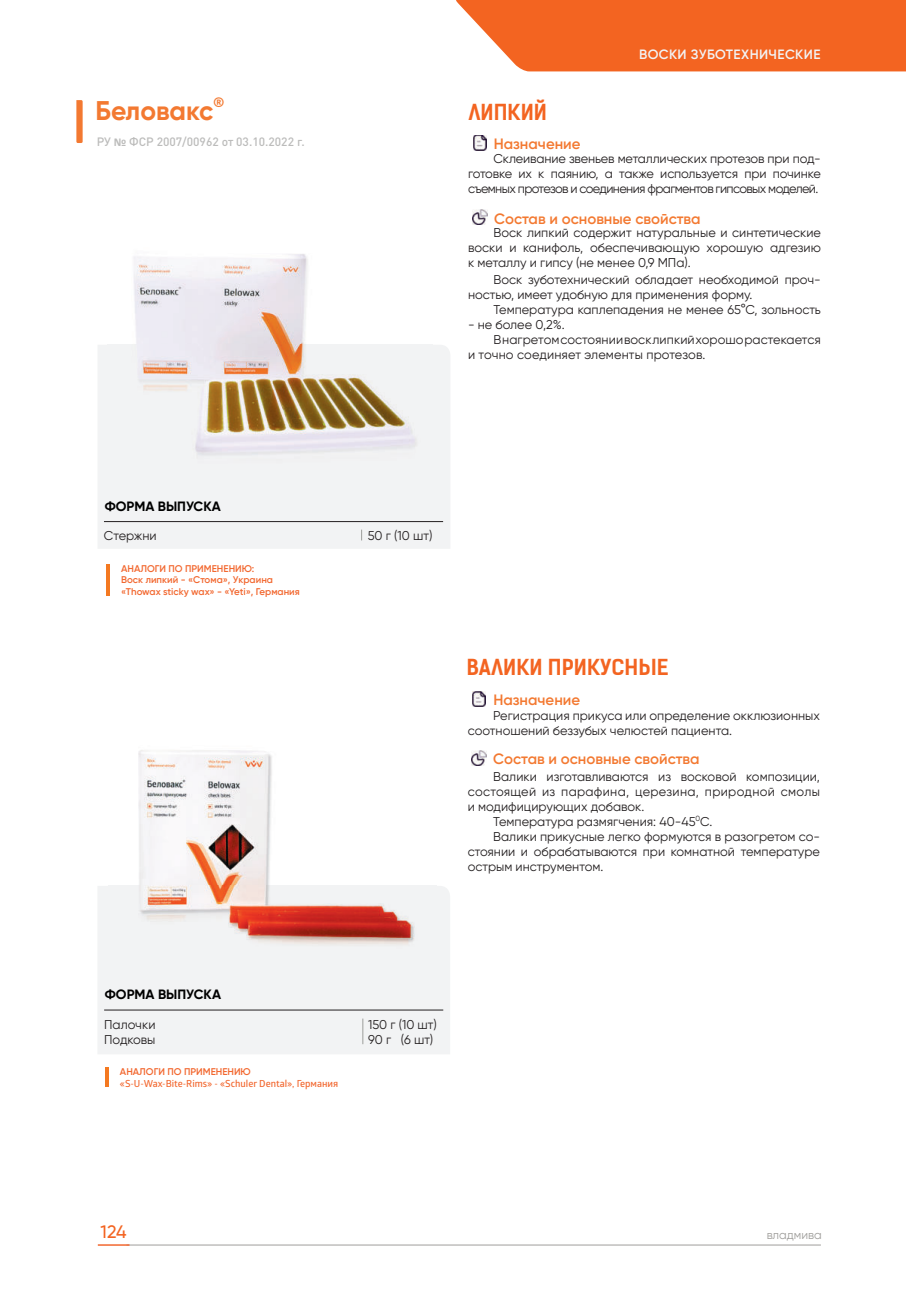
<style>
.page{position:relative;width:906px;height:1289px;background:#fff}
.page>*{position:absolute;margin:0;border:0;box-sizing:border-box;transform-origin:0 0}
.t1{font:700 27px "Gilroy";color:#f37931}
.t2{font:21px "Kelson Sans Bold BG";color:#f36421}
.t3{font:500 18px "Gilroy";color:#f36421}
.t4{font:600 15px "Gilroy";color:#f37931}
.t5{font:700 13.5px "Gilroy";color:#000}
.t6{font:600 13.5px "Gilroy";letter-spacing:.03em;color:#f2f3f4}
.t7{font:700 13.5px "DIN Pro";color:#f37931}
.t8{font:12.75px/15px "Gilroy";color:#231f20;text-align:justify}
.t9{font:12.75px "Gilroy";letter-spacing:.025em;color:#231f20}
.t10{font:500 12px "DIN Pro";color:#bcbcbb}
.t11{font:12px "Gilroy";color:#a09f9c}
.t12{font:600 9.75px/11.7px "Gilroy";color:#f26830}
.t13{font:600 9.75px "Glober";color:#f26830}
.s1{font-family:"Calibri";font-weight:700}
</style>
<div class="page">
<svg style="left:456px;top:0;width:450px;height:71px;background:#f36f30"></svg>
<hr style="left:126px;top:1244px;width:695px;height:1px;background:#a09e9b">
<div style="left:98px;top:345px;width:352px;height:204px;background:#f2f3f4"></div>
<div style="left:98px;top:885px;width:352px;height:169px;background:#f2f3f4"></div>
<img style="left:108px;top:254px;width:324px;height:209px">
<img style="left:108px;top:750px;width:328px;height:203px">
<svg style="left:76px;top:100px;width:7px;height:43px"></svg>
<img style="left:473px;top:691px;width:13px;height:15px">
<img style="left:473px;top:135px;width:14px;height:15px">
<img style="left:472px;top:751px;width:14px;height:14px">
<img style="left:473px;top:210px;width:14px;height:15px">
<svg style="left:362px;top:1018px;width:1px;height:26px"></svg>
<hr style="left:104px;top:521px;width:339px;height:1px;background:#231f20">
<hr style="left:104px;top:1009px;width:339px;height:1px;background:#231f20">
<hr style="left:105px;top:1067px;width:4px;height:19px;background:#f47921">
<hr style="left:106px;top:564px;width:4px;height:32px;background:#f47921">
<hr style="left:98px;top:1244px;width:31px;height:1px;background:#f26830">
<h1 class="t1" style="left:96px;top:94px;width:119px">Беловакс</h1>
<p class="t7" style="left:213px;top:96px;width:13px">®</p>
<p class="t10" style="left:97px;top:135px;width:210px">РУ <span class="s1">№</span> ФСР 2007/00962 от 03.10.2022 г.</p>
<h2 class="t2" style="left:468px;top:99px;width:80px">ЛИПКИЙ</h2>
<p class="t4" style="left:494px;top:134px;width:88px">Назначение</p>
<p class="t6" style="left:639px;top:46px;width:183px">ВОСКИ ЗУБОТЕХНИЧЕСКИЕ</p>
<p class="t8" style="left:468px;top:151px;width:354px;text-indent:26px">Склеивание звеньев металлических протезов при под&shy;готовке их к паянию, а также используется при починке съемных протезов и соединения фрагментов гипсовых моделей.</p>
<p class="t4" style="left:494px;top:209px;width:208px">Состав и основные свойства</p>
<p class="t8" style="left:468px;top:225px;width:354px;text-indent:26px">Воск липкий содержит натуральные и синтетические воски и канифоль, обеспечивающую хорошую адгезию к металлу и гипсу (не менее 0,9 МПа).</p>
<p class="t8" style="left:468px;top:272px;width:354px;text-indent:26px">Воск зуботехнический обладает необходимой проч&shy;ностью, имеет удобную для применения форму.</p>
<p class="t8" style="left:493px;top:302px;width:329px">Температура каплепадения не менее 65°С, зольность</p>
<p class="t8" style="left:468px;top:317px;width:98px">- не более 0,2%.</p>
<p class="t8" style="left:493px;top:332px;width:329px">В нагретом состоянии воск липкий хорошо растекается</p>
<p class="t8" style="left:468px;top:347px;width:239px">и точно соединяет элементы протезов.</p>
<p class="t5" style="left:105px;top:498px;width:118px">ФОРМА ВЫПУСКА</p>
<p class="t8" style="left:104px;top:528px;width:54px">Стержни</p>
<p class="t8" style="left:368px;top:528px;width:66px">50 г (10 шт)</p>
<p class="t12" style="left:121px;top:562px;width:180px">АНАЛОГИ ПО ПРИМЕНЕНИЮ:<br>Воск липкий - «Стома», Украина «Thowax sticky wax» - «Yeti», Германия</p>
<h2 class="t2" style="left:467px;top:655px;width:203px">ВАЛИКИ ПРИКУСНЫЕ</h2>
<p class="t4" style="left:493px;top:690px;width:88px">Назначение</p>
<p class="t8" style="left:468px;top:708px;width:354px;text-indent:26px">Регистрация прикуса или определение окклюзионных соотношений беззубых челюстей пациента.</p>
<p class="t4" style="left:493px;top:749px;width:208px">Состав и основные свойства</p>
<p class="t8" style="left:493px;top:768px;width:328px">Валики изготавливаются из восковой композиции,</p>
<p class="t9" style="left:468px;top:783px;width:354px">состоящей из парафина, церезина, природной смолы</p>
<p class="t8" style="left:468px;top:798px;width:178px">и модифицирующих добавок.</p>
<p class="t8" style="left:493px;top:813px;width:220px">Температура размягчения: 40-45<sup>0</sup>С.</p>
<p class="t8" style="left:493px;top:828px;width:328px">Валики прикусные легко формуются в разогретом со-</p>
<p class="t8" style="left:468px;top:843px;width:354px">стоянии и обрабатываются при комнатной температуре</p>
<p class="t8" style="left:468px;top:858px;width:137px">острым инструментом.</p>
<p class="t5" style="left:105px;top:986px;width:118px">ФОРМА ВЫПУСКА</p>
<p class="t8" style="left:104px;top:1016px;width:53px">Палочки</p>
<p class="t8" style="left:368px;top:1016px;width:70px">150 г (10 шт)</p>
<p class="t8" style="left:104px;top:1032px;width:53px">Подковы</p>
<p class="t8" style="left:368px;top:1032px;width:67px">90 г (6 шт)</p>
<p class="t12" style="left:120px;top:1065px;width:132px">АНАЛОГИ ПО ПРИМЕНЕНИЮ</p>
<p class="t13" style="left:120px;top:1079px;width:220px">«S-U-Wax-Bite-Rims» - «Schuler Dental», Германия</p>
<h3 class="t3" style="left:101px;top:1220px;width:28px">124</h3>
<p class="t11" style="left:767px;top:1227px;width:56px">владмива</p>
</div>
